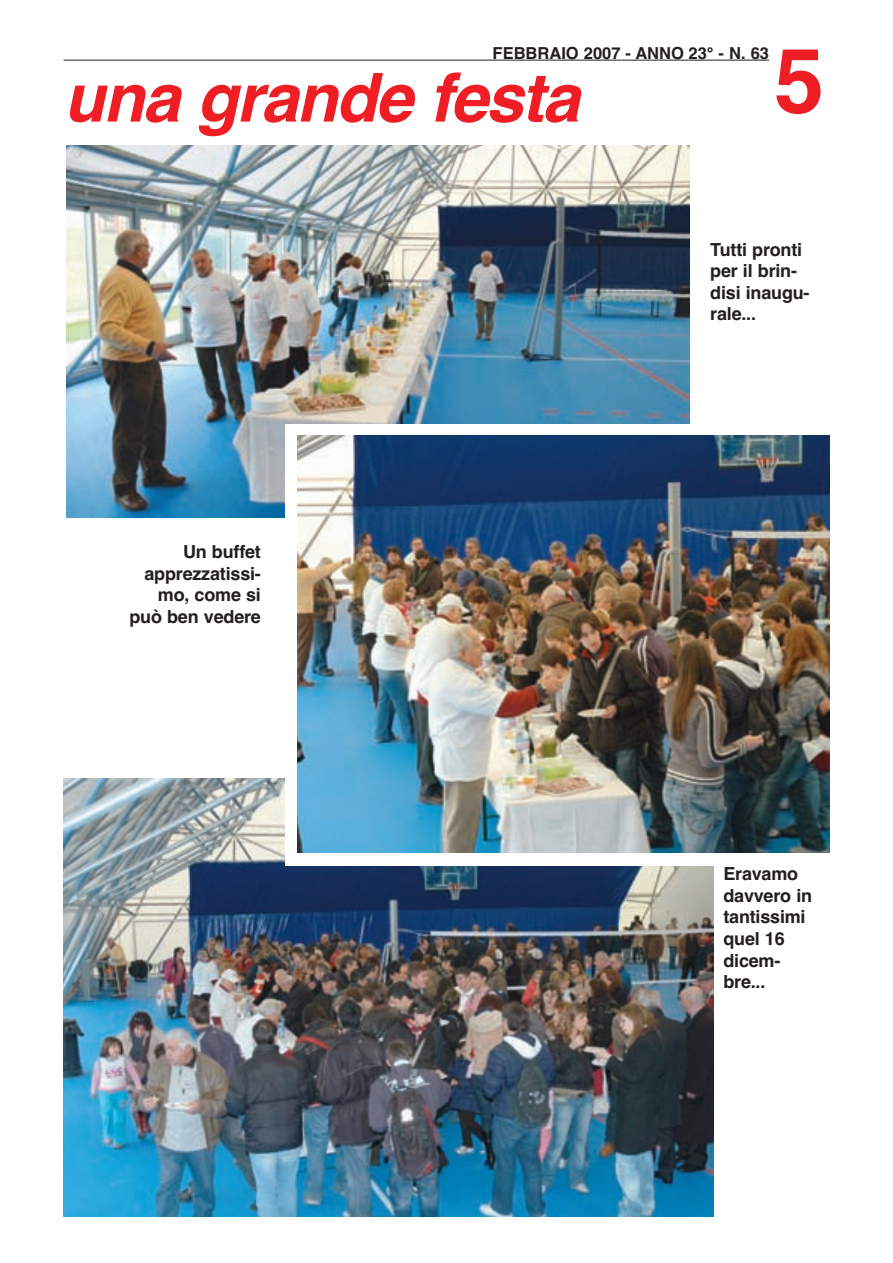
<style>
.page{position:relative;width:893px;height:1263px;background:#fff}
.page>*{position:absolute;margin:0;border:0;box-sizing:border-box;transform-origin:0 0}
.t1{font:700 90px "Helvetica";color:#ee1e24}
.t2{font:italic 700 67.5px "Helvetica";color:#ee1e24}
.t3{font:700 18px/21.6px "Helvetica";letter-spacing:-.01em;color:#231f20}
.t4{font:700 16.5px "Helvetica";color:#231f20}
</style>
<div class="page">
<hr style="left:64px;top:60px;width:572px;height:1px;background:#231f20">
<hr style="left:635px;top:60px;width:49px;height:1px;background:#231f20">
<svg style="left:684px;top:60px;width:29px;height:1px"></svg>
<hr style="left:713px;top:60px;width:56px;height:1px;background:#231f20">
<img style="left:66px;top:146px;width:623px;height:371px">
<img style="left:64px;top:778px;width:650px;height:438px">
<div style="left:285px;top:424px;width:544px;height:442px;background:#fff"></div>
<img style="left:297px;top:435px;width:532px;height:417px">
<p class="t4" style="left:492px;top:47px;width:278px">FEBBRAIO 2007 - ANNO 23° - N. 63</p>
<h2 class="t2" style="left:64px;top:73px;width:530px">una grande festa</h2>
<h1 class="t1" style="left:774px;top:48px;width:52px">5</h1>
<p class="t3" style="left:129px;top:543px;width:133px;text-align:right">Un buffet apprezzatissi&shy;mo, come si può ben vedere</p>
<p class="t3" style="left:710px;top:240px;width:101px">Tutti pronti per il brin&shy;disi inaugu&shy;rale...</p>
<p class="t3" style="left:723px;top:865px;width:90px">Eravamo davvero in tantissimi quel 16 dicem&shy;bre...</p>
</div>
